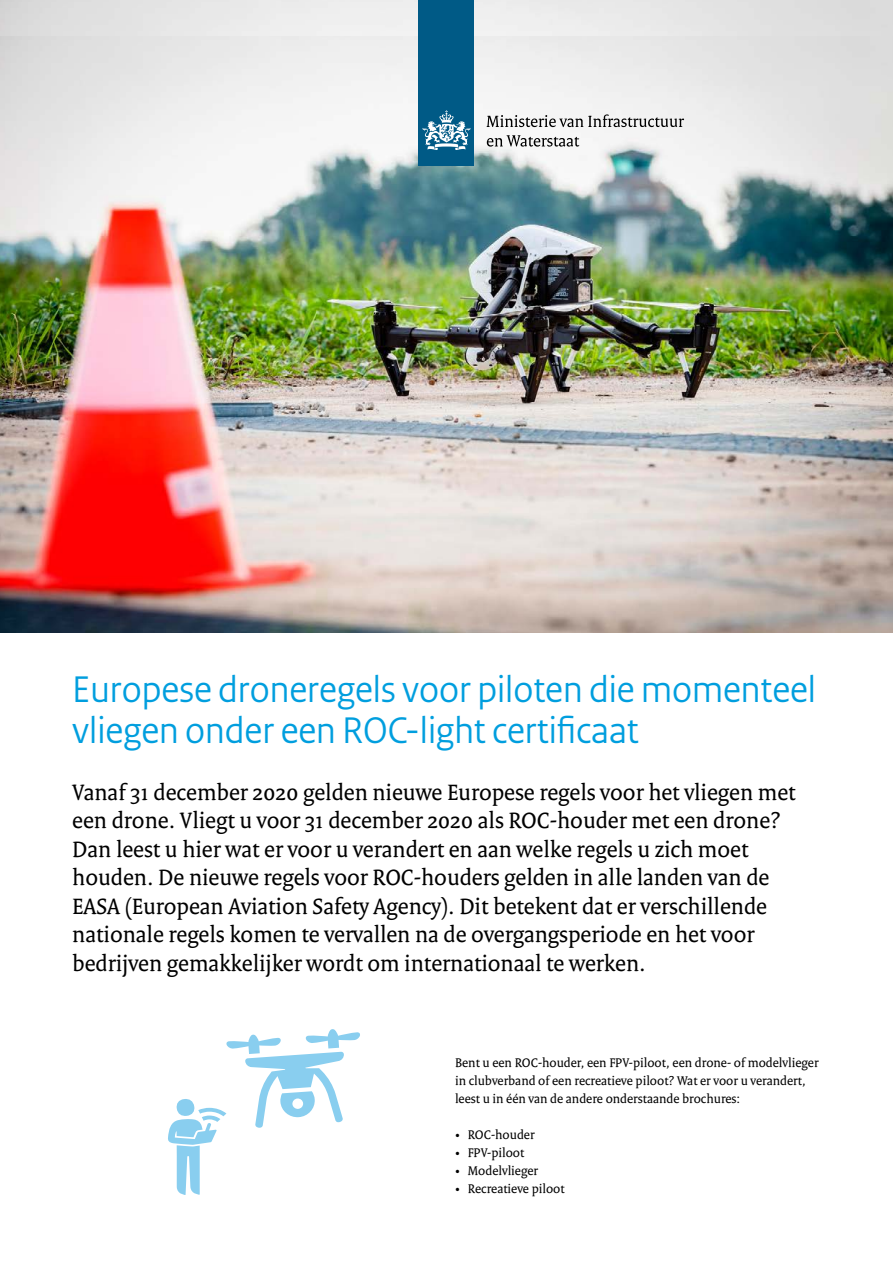
<style>
.page{position:relative;width:893px;height:1263px;background:#fff}
.page>*{position:absolute;margin:0;border:0;box-sizing:border-box;transform-origin:0 0}
.t1{font:39px/40.5px "Rijksoverheid Sans Heading";color:#009ede}
.t2{font:24px/28.5px "Rijksoverheid Serif";color:#000}
.t3{font:13.5px/18px "Rijksoverheid Serif";color:#000}
</style>
<div class="page">
<img style="left:0;top:0;width:893px;height:36px">
<img style="left:0;top:36px;width:893px;height:596px">
<svg style="left:168px;top:1029px;width:192px;height:166px"></svg>
<div style="left:419px;top:0;width:55px;height:166px;background:#005a86"></div>
<svg style="left:423px;top:110px;width:47px;height:40px"></svg>
<svg style="left:486px;top:114px;width:198px;height:13px"></svg>
<svg style="left:487px;top:135px;width:92px;height:12px"></svg>
<h1 class="t1" style="left:72px;top:670px;width:745px">Europese droneregels voor piloten die momenteel vliegen onder een ROC-light certificaat</h1>
<p class="t2" style="left:72px;top:777px;width:725px">Vanaf 31 december 2020 gelden nieuwe Europese regels voor het vliegen met een drone. Vliegt u voor 31 december 2020 als ROC-houder met een drone?<br>Dan leest u hier wat er voor u verandert en aan welke regels u zich moet houden. De nieuwe regels voor ROC-houders gelden in alle landen van de EASA (European Aviation Safety Agency). Dit betekent dat er verschillende nationale regels komen te vervallen na de overgangsperiode en het voor bedrijven gemakkelijker wordt om internationaal te werken.</p>
<p class="t3" style="left:455px;top:1054px;width:365px">Bent u een ROC-houder, een FPV-piloot, een drone- of modelvlieger in clubverband of een recreatieve piloot? Wat er voor u verandert, leest u in één van de andere onderstaande brochures:</p>
<p class="t3" style="left:455px;top:1126px;width:81px">• ROC-houder</p>
<p class="t3" style="left:455px;top:1144px;width:71px">• FPV-piloot</p>
<p class="t3" style="left:455px;top:1162px;width:85px">• Modelvlieger</p>
<p class="t3" style="left:455px;top:1180px;width:111px">• Recreatieve piloot</p>
</div>
